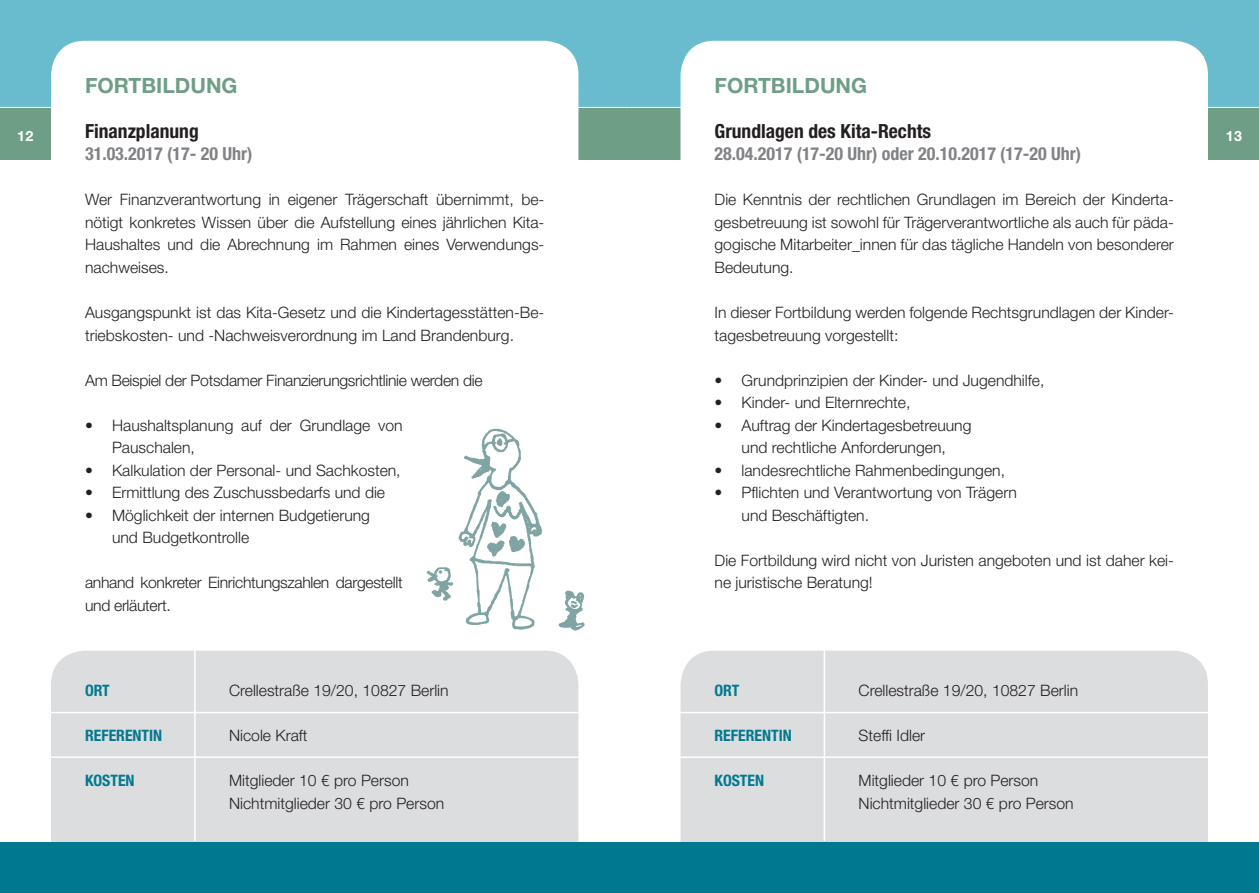
<style>
.page{position:relative;width:1259px;height:893px;background:#fff}
.page>*{position:absolute;margin:0;border:0;box-sizing:border-box;transform-origin:0 0}
.t1{font:700 21px "Helvetica Neue";color:#6f9e86}
.t2{font:700 condensed 19.5px "Helvetica Neue";color:#231f20}
.t3{font:700 condensed 18px "Helvetica Neue";color:#808285}
.t4{font:300 15.75px/22.5px "Helvetica Neue";color:#231f20}
.t5{font:300 15.75px/22.5px "Helvetica Neue";letter-spacing:-.02em;color:#231f20}
.t6{font:700 condensed 15.75px "Helvetica Neue";color:#00798f}
.t7{font:700 14.25px "Helvetica Neue";color:#fff}
</style>
<div class="page">
<div style="left:629px;top:0;width:630px;height:159px;background:#68bcce"></div>
<div style="left:0;top:0;width:629px;height:159px;background:#68bcce"></div>
<div style="left:0;top:842px;width:629px;height:51px;background:#00798f"></div>
<div style="left:629px;top:842px;width:630px;height:51px;background:#00798f"></div>
<hr style="left:629px;top:107px;width:630px;height:1px;background:#fff">
<hr style="left:0;top:107px;width:629px;height:1px;background:#fff">
<div style="left:0;top:108px;width:629px;height:51px;background:#6f9e86"></div>
<div style="left:629px;top:108px;width:630px;height:51px;background:#6f9e86"></div>
<div style="left:680px;top:41px;width:528px;height:601px;background:#fff;border-radius:34px"></div>
<div style="left:51px;top:41px;width:527px;height:601px;background:#fff;border-radius:34px"></div>
<div style="left:51px;top:651px;width:527px;height:191px;background:#dcdddf"></div>
<div style="left:680px;top:651px;width:528px;height:191px;background:#dcdddf"></div>
<hr style="left:51px;top:756px;width:527px;height:2px;background:#fff">
<hr style="left:51px;top:712px;width:527px;height:1px;background:#fff">
<hr style="left:194px;top:650px;width:2px;height:191px;background:#fff">
<hr style="left:680px;top:756px;width:528px;height:2px;background:#fff">
<hr style="left:680px;top:712px;width:528px;height:1px;background:#fff">
<hr style="left:823px;top:650px;width:2px;height:191px;background:#fff">
<img style="left:426px;top:428px;width:116px;height:202px">
<img style="left:558px;top:590px;width:27px;height:41px">
<h1 class="t1" style="left:85px;top:72px;width:154px">FORTBILDUNG</h1>
<p class="t2" style="left:85px;top:119px;width:115px">Finanzplanung</p>
<p class="t3" style="left:85px;top:143px;width:169px">31.03.2017 (17- 20 Uhr)</p>
<p class="t4" style="left:85px;top:188px;width:461px;text-align:justify">Wer Finanzverantwortung in eigener Trägerschaft übernimmt, be&shy;nötigt konkretes Wissen über die Aufstellung eines jährlichen Kita-Haushaltes und die Abrechnung im Rahmen eines Verwendungs&shy;nachweises.</p>
<p class="t4" style="left:85px;top:301px;width:461px">Ausgangspunkt ist das Kita-Gesetz und die Kindertagesstätten-Be&shy;triebskosten- und -Nachweisverordnung im Land Brandenburg.</p>
<p class="t5" style="left:85px;top:368px;width:399px">Am Beispiel der Potsdamer Finanzierungsrichtlinie werden die</p>
<p class="t4" style="left:112px;top:413px;width:292px;text-indent:-27px">• Haushaltsplanung auf der Grundlage von<br>Pauschalen,</p>
<p class="t4" style="left:85px;top:458px;width:317px">• Kalkulation der Personal- und Sachkosten,</p>
<p class="t4" style="left:85px;top:481px;width:301px">• Ermittlung des Zuschussbedarfs und die</p>
<p class="t4" style="left:112px;top:503px;width:259px;text-indent:-27px">• Möglichkeit der internen Budgetierung und Budgetkontrolle</p>
<p class="t5" style="left:85px;top:571px;width:319px">anhand konkreter Einrichtungszahlen dargestellt und erläutert.</p>
<h1 class="t1" style="left:714px;top:72px;width:154px">FORTBILDUNG</h1>
<p class="t2" style="left:714px;top:119px;width:218px">Grundlagen des Kita-Rechts</p>
<p class="t3" style="left:714px;top:143px;width:368px">28.04.2017 (17-20 Uhr) oder 20.10.2017 (17-20 Uhr)</p>
<p class="t4" style="left:714px;top:188px;width:461px;text-align:justify">Die Kenntnis der rechtlichen Grundlagen im Bereich der Kinderta&shy;gesbetreuung ist sowohl für Trägerverantwortliche als auch für päda&shy;gogische Mitarbeiter_innen für das tägliche Handeln von besonderer Bedeutung.</p>
<p class="t4" style="left:714px;top:301px;width:461px">In dieser Fortbildung werden folgende Rechtsgrundlagen der Kinder&shy;tagesbetreuung vorgestellt:</p>
<p class="t4" style="left:714px;top:368px;width:331px">• Grundprinzipien der Kinder- und Jugendhilfe,</p>
<p class="t4" style="left:714px;top:391px;width:197px">• Kinder- und Elternrechte,</p>
<p class="t4" style="left:714px;top:413px;width:258px;text-align:center">• Auftrag der Kindertagesbetreuung und rechtliche Anforderungen,</p>
<p class="t4" style="left:714px;top:458px;width:292px">• landesrechtliche Rahmenbedingungen,</p>
<p class="t4" style="left:741px;top:481px;width:277px;text-indent:-27px">• Pflichten und Verantwortung von Trägern und Beschäftigten.</p>
<p class="t4" style="left:714px;top:548px;width:461px">Die Fortbildung wird nicht von Juristen angeboten und ist daher kei&shy;ne juristische Beratung!</p>
<p class="t7" style="left:17px;top:127px;width:18px">12</p>
<p class="t7" style="left:1225px;top:127px;width:18px">13</p>
<p class="t6" style="left:85px;top:681px;width:26px">ORT</p>
<p class="t4" style="left:229px;top:679px;width:221px">Crellestraße 19/20, 10827 Berlin</p>
<p class="t6" style="left:85px;top:726px;width:79px">REFERENTIN</p>
<p class="t4" style="left:229px;top:724px;width:80px">Nicole Kraft</p>
<p class="t6" style="left:85px;top:771px;width:51px">KOSTEN</p>
<p class="t4" style="left:229px;top:769px;width:217px">Mitglieder 10 € pro Person<br>Nichtmitglieder 30 € pro Person</p>
<p class="t6" style="left:714px;top:681px;width:26px">ORT</p>
<p class="t4" style="left:858px;top:679px;width:221px">Crellestraße 19/20, 10827 Berlin</p>
<p class="t6" style="left:714px;top:726px;width:79px">REFERENTIN</p>
<p class="t4" style="left:858px;top:724px;width:68px">Steffi Idler</p>
<p class="t6" style="left:714px;top:771px;width:51px">KOSTEN</p>
<p class="t4" style="left:858px;top:769px;width:217px">Mitglieder 10 € pro Person<br>Nichtmitglieder 30 € pro Person</p>
</div>
